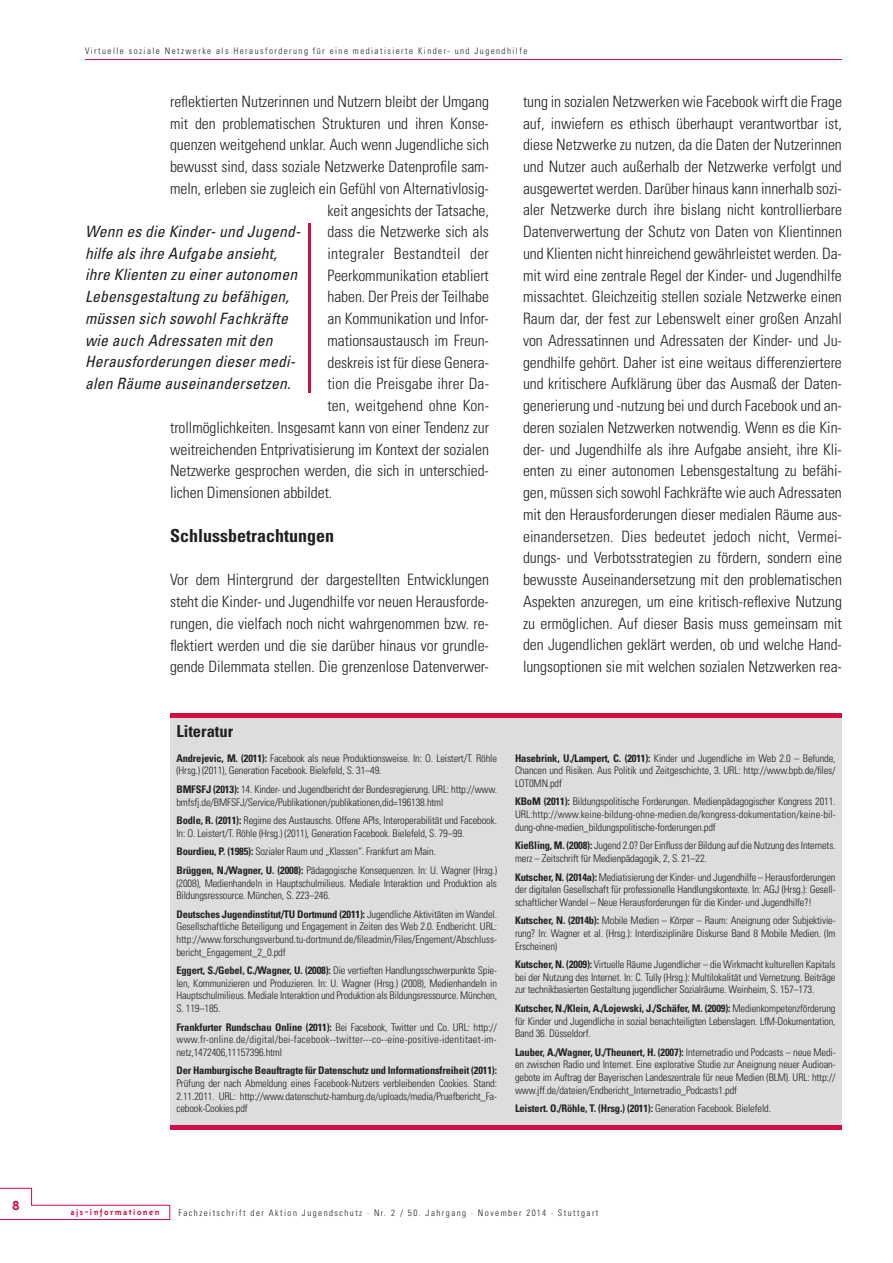
<style>
.page{position:relative;width:893px;height:1263px;background:#fff}
.page>*{position:absolute;margin:0;border:0;box-sizing:border-box;transform-origin:0 0}
.t1{font:700 condensed 18px "Univers";color:#231f20}
.t2{font:700 condensed 16.5px "Univers";color:#231f20}
.t3{font:300 condensed 15.6px/21.8px "Univers";letter-spacing:-.005em;color:#231f20;text-align:justify}
.t4{font:italic condensed 15.6px/21.8px "Univers";letter-spacing:.01em;color:#231f20}
.t5{font:300 condensed 15.6px "Univers";letter-spacing:.015em;color:#231f20}
.t6{font:700 15px "Triplex";color:#d20d44}
.t7{font:300 condensed 10.5px/12.6px "Univers";letter-spacing:-.015em;color:#231f20;text-align:justify}
.t8{font:700 condensed 10.5px "Univers";letter-spacing:-.015em;color:#231f20}
.t9{font:300 condensed 9px "Univers";letter-spacing:.16em;color:#231f20}
.t10{font:700 9px "Triplex";letter-spacing:.16em;color:#d20d44}
.s1{font-weight:700}
.s2{font-weight:300}
</style>
<div class="page">
<svg style="left:0;top:1188px;width:170px;height:32px"></svg>
<hr style="left:85px;top:59px;width:757px;height:1px;background:#d20d44">
<hr style="left:308px;top:224px;width:2px;height:169px;background:#d20d44">
<div style="left:170px;top:716px;width:672px;height:413px;background:#dcdddf"></div>
<hr style="left:170px;top:1125px;width:672px;height:4px;background:#d20d44">
<hr style="left:170px;top:714px;width:672px;height:4px;background:#d20d44">
<h3 class="t6" style="left:12px;top:1196px;width:9px">8</h3>
<p class="t9" style="left:85px;top:45px;width:444px">Virtuelle soziale Netzwerke als Herausforderung für eine mediatisierte Kinder- und Jugendhilfe</p>
<h3 class="t3" style="left:170px;top:90px;width:320px">reflektierten Nutzerinnen und Nutzern bleibt der Umgang</h3>
<h3 class="t3" style="left:170px;top:112px;width:320px">mit den problematischen Strukturen und ihren Konse-</h3>
<h3 class="t3" style="left:170px;top:134px;width:320px">quenzen weitgehend unklar. Auch wenn Jugendliche sich</h3>
<h3 class="t3" style="left:170px;top:155px;width:320px">bewusst sind, dass soziale Netzwerke Datenprofile sam-</h3>
<h3 class="t3" style="left:170px;top:177px;width:320px">meln, erleben sie zugleich ein Gefühl von Alternativlosig-</h3>
<h3 class="t3" style="left:327px;top:199px;width:163px">keit angesichts der Tatsache,</h3>
<h3 class="t3" style="left:327px;top:221px;width:163px">dass die Netzwerke sich als</h3>
<h3 class="t5" style="left:327px;top:244px;width:163px">integraler Bestandteil der</h3>
<h3 class="t3" style="left:327px;top:264px;width:163px">Peerkommunikation etabliert</h3>
<h3 class="t3" style="left:327px;top:286px;width:163px">haben. Der Preis der Teilhabe</h3>
<h3 class="t3" style="left:327px;top:308px;width:163px">an Kommunikation und Infor-</h3>
<h3 class="t3" style="left:327px;top:329px;width:163px">mationsaustausch im Freun-</h3>
<h3 class="t3" style="left:327px;top:351px;width:163px">deskreis ist für diese Genera-</h3>
<h3 class="t3" style="left:327px;top:373px;width:163px">tion die Preisgabe ihrer Da-</h3>
<h3 class="t3" style="left:327px;top:395px;width:163px">ten, weitgehend ohne Kon-</h3>
<h3 class="t3" style="left:170px;top:416px;width:320px">trollmöglichkeiten. Insgesamt kann von einer Tendenz zur</h3>
<h3 class="t3" style="left:170px;top:438px;width:320px">weitreichenden Entprivatisierung im Kontext der sozialen</h3>
<h3 class="t3" style="left:170px;top:460px;width:320px">Netzwerke gesprochen werden, die sich in unterschied-</h3>
<h3 class="t3" style="left:170px;top:482px;width:164px">lichen Dimensionen abbildet.</h3>
<h1 class="t1" style="left:170px;top:524px;width:165px">Schlussbetrachtungen</h1>
<p class="t3" style="left:170px;top:569px;width:320px">Vor dem Hintergrund der dargestellten Entwicklungen steht die Kinder- und Jugendhilfe vor neuen Herausforde&shy;rungen, die vielfach noch nicht wahrgenommen bzw. re&shy;flektiert werden und die sie darüber hinaus vor grundle&shy;gende Dilemmata stellen. Die grenzenlose Datenverwer-</p>
<p class="t3" style="left:523px;top:90px;width:320px">tung in sozialen Netzwerken wie Facebook wirft die Frage auf, inwiefern es ethisch überhaupt verantwortbar ist, diese Netzwerke zu nutzen, da die Daten der Nutzerinnen und Nutzer auch außerhalb der Netzwerke verfolgt und ausgewertet werden. Darüber hinaus kann innerhalb sozi&shy;aler Netzwerke durch ihre bislang nicht kontrollierbare Datenverwertung der Schutz von Daten von Klientinnen und Klienten nicht hinreichend gewährleistet werden. Da&shy;mit wird eine zentrale Regel der Kinder- und Jugendhilfe missachtet. Gleichzeitig stellen soziale Netzwerke einen Raum dar, der fest zur Lebenswelt einer großen Anzahl von Adressatinnen und Adressaten der Kinder- und Ju&shy;gendhilfe gehört. Daher ist eine weitaus differenziertere und kritischere Aufklärung über das Ausmaß der Daten&shy;generierung und -nutzung bei und durch Facebook und an&shy;deren sozialen Netzwerken notwendig. Wenn es die Kin&shy;der- und Jugendhilfe als ihre Aufgabe ansieht, ihre Kli&shy;enten zu einer autonomen Lebensgestaltung zu befähi&shy;gen, müssen sich sowohl Fachkräfte wie auch Adressaten mit den Herausforderungen dieser medialen Räume aus&shy;einandersetzen. Dies bedeutet jedoch nicht, Vermei&shy;dungs- und Verbotsstrategien zu fördern, sondern eine bewusste Auseinandersetzung mit den problematischen Aspekten anzuregen, um eine kritisch-reflexive Nutzung zu ermöglichen. Auf dieser Basis muss gemeinsam mit den Jugendlichen geklärt werden, ob und welche Hand&shy;lungsoptionen sie mit welchen sozialen Netzwerken rea-</p>
<p class="t4" style="left:85px;top:220px;width:217px">Wenn es die Kinder- und Jugend&shy;hilfe als ihre Aufgabe ansieht, ihre Klienten zu einer autonomen<br>Lebensgestaltung zu befähigen, müssen sich sowohl Fachkräfte wie auch Adressaten mit den<br>Herausforderungen dieser medi&shy;alen Räume auseinandersetzen.</p>
<h2 class="t2" style="left:176px;top:721px;width:58px">Literatur</h2>
<p class="t7" style="left:176px;top:751px;width:322px"><span class="s1">Andrejevic, M. (2011):</span> Facebook als neue Produktionsweise. In: O. Leistert/T. Röhle (Hrsg.) (2011), Generation Facebook. Bielefeld, S. 31–49.</p>
<p class="t7" style="left:176px;top:783px;width:322px"><span class="s1">BMFSFJ (2013):</span> 14. Kinder- und Jugendbericht der Bundesregierung. URL: http://www. bmfsfj.de/BMFSFJ/Service/Publikationen/publikationen,did=196138.html</p>
<p class="t7" style="left:176px;top:814px;width:322px"><span class="s1">Bodle, R. (2011):</span> Regime des Austauschs. Offene APIs, Interoperabilität und Facebook.<br>In: O. Leistert/T. Röhle (Hrsg.) (2011), Generation Facebook. Bielefeld, S. 79–99.</p>
<p class="t7" style="left:176px;top:842px;width:322px;line-height:18.6px"><span class="s1">Bourdieu, P. (1985):</span> Sozialer Raum und „Klassen“. Frankfurt am Main.<br><span class="s1">Brüggen, N./Wagner, U. (2008):</span> Pädagogische Konsequenzen. In: U. Wagner (Hrsg.)</p>
<p class="t7" style="left:176px;top:876px;width:322px">(2008), Medienhandeln in Hauptschulmilieus. Mediale Interaktion und Produktion als<br>Bildungsressource. München, S. 223–246.</p>
<p class="t7" style="left:176px;top:907px;width:322px"><span class="s1">Deutsches Jugendinstitut/TU Dortmund (2011):</span> Jugendliche Aktivitäten im Wandel.<br>Gesellschaftliche Beteiligung und Engagement in Zeiten des Web 2.0. Endbericht. URL: http://www.forschungsverbund.tu-dortmund.de/fileadmin/Files/Engement/Abschluss&shy;bericht_Engagement_2_0.pdf</p>
<p class="t7" style="left:176px;top:964px;width:322px"><span class="s1">Eggert, S./Gebel, C./Wagner, U. (2008):</span> Die vertieften Handlungsschwerpunkte Spie&shy;len, Kommunizieren und Produzieren. In: U. Wagner (Hrsg.) (2008), Medienhandeln in Hauptschulmilieus. Mediale Interaktion und Produktion als Bildungsressource. München, S. 119–185.</p>
<p class="t7" style="left:176px;top:1020px;width:322px"><span class="s1">Frankfurter Rundschau Online (2011):</span> Bei Facebook, Twitter und Co. URL: http:// www.fr-online.de/digital/bei-facebook--twitter---co--eine-positive-identitaet-im&shy;netz,1472406,11157396.html</p>
<p class="t8" style="left:176px;top:1064px;width:322px">Der Hamburgische Beauftragte für Datenschutz und Informationsfreiheit (2011):</p>
<p class="t7" style="left:176px;top:1077px;width:322px">Prüfung der nach Abmeldung eines Facebook-Nutzers verbleibenden Cookies. Stand:<br>2.11.2011. URL: http://www.datenschutz-hamburg.de/uploads/media/Pruefbericht_Fa&shy;cebook-Cookies.pdf</p>
<p class="t7" style="left:515px;top:751px;width:322px"><span class="s1">Hasebrink, U./Lampert, C. (2011):</span> Kinder und Jugendliche im Web 2.0 – Befunde, Chancen und Risiken. Aus Politik und Zeitgeschichte, 3. URL: http://www.bpb.de/files/ LOT0MN.pdf</p>
<p class="t7" style="left:515px;top:795px;width:322px"><span class="s1">KBoM (2011):</span> Bildungspolitische Forderungen. Medienpädagogischer Kongress 2011.<br>URL:http://www.keine-bildung-ohne-medien.de/kongress-dokumentation/keine-bil&shy;dung-ohne-medien_bildungspolitische-forderungen.pdf</p>
<p class="t7" style="left:515px;top:839px;width:322px"><span class="s1">Kießling, M. (2008):</span> Jugend 2.0? Der Einfluss der Bildung auf die Nutzung des Internets. merz – Zeitschrift für Medienpädagogik, 2, S. 21–22.</p>
<p class="t7" style="left:515px;top:870px;width:322px"><span class="s1">Kutscher, N. (2014a):</span> Mediatisierung der Kinder- und Jugendhilfe – Herausforderungen der digitalen Gesellschaft für professionelle Handlungskontexte. In: AGJ (Hrsg.): Gesell&shy;schaftlicher Wandel – Neue Herausforderungen für die Kinder- und Jugendhilfe?!</p>
<p class="t7" style="left:515px;top:914px;width:322px"><span class="s1">Kutscher, N. (2014b):</span> Mobile Medien – Körper – Raum: Aneignung oder Subjektivie&shy;rung? In: Wagner et al. (Hrsg.): Interdisziplinäre Diskurse Band 8 Mobile Medien. (Im Erscheinen)</p>
<p class="t7" style="left:515px;top:958px;width:322px"><span class="s1">Kutscher, N. (2009):</span> Virtuelle Räume Jugendlicher – die Wirkmacht kulturellen Kapitals bei der Nutzung des Internet. In: C. Tully (Hrsg.): Multilokalität und Vernetzung. Beiträge zur technikbasierten Gestaltung jugendlicher Sozialräume. Weinheim, S. 157–173.</p>
<p class="t7" style="left:515px;top:1002px;width:322px"><span class="s1">Kutscher, N./Klein, A./Lojewski, J./Schäfer, M. (2009):</span> Medienkompetenzförderung für Kinder und Jugendliche in sozial benachteiligten Lebenslagen. LfM-Dokumentation, Band 36. Düsseldorf.</p>
<p class="t7" style="left:515px;top:1045px;width:322px"><span class="s1">Lauber, A./Wagner, U./Theunert, H. (2007):</span> Internetradio und Podcasts – neue Medi&shy;en zwischen Radio und Internet. Eine explorative Studie zur Aneignung neuer Audioan&shy;gebote im Auftrag der Bayerischen Landeszentrale für neue Medien (BLM). URL: http:// www.jff.de/dateien/Endbericht_Internetradio_Podcasts1.pdf</p>
<p class="t8" style="left:515px;top:1102px;width:257px">Leistert. O./Röhle, T. (Hrsg.) (2011): <span class="s2">Generation Facebook. Bielefeld.</span></p>
<p class="t10" style="left:70px;top:1207px;width:91px">ajs-informationen</p>
<p class="t9" style="left:179px;top:1207px;width:421px">Fachzeitschrift der Aktion Jugendschutz · Nr. 2 / 50. Jahrgang · November 2014 · Stuttgart</p>
</div>
